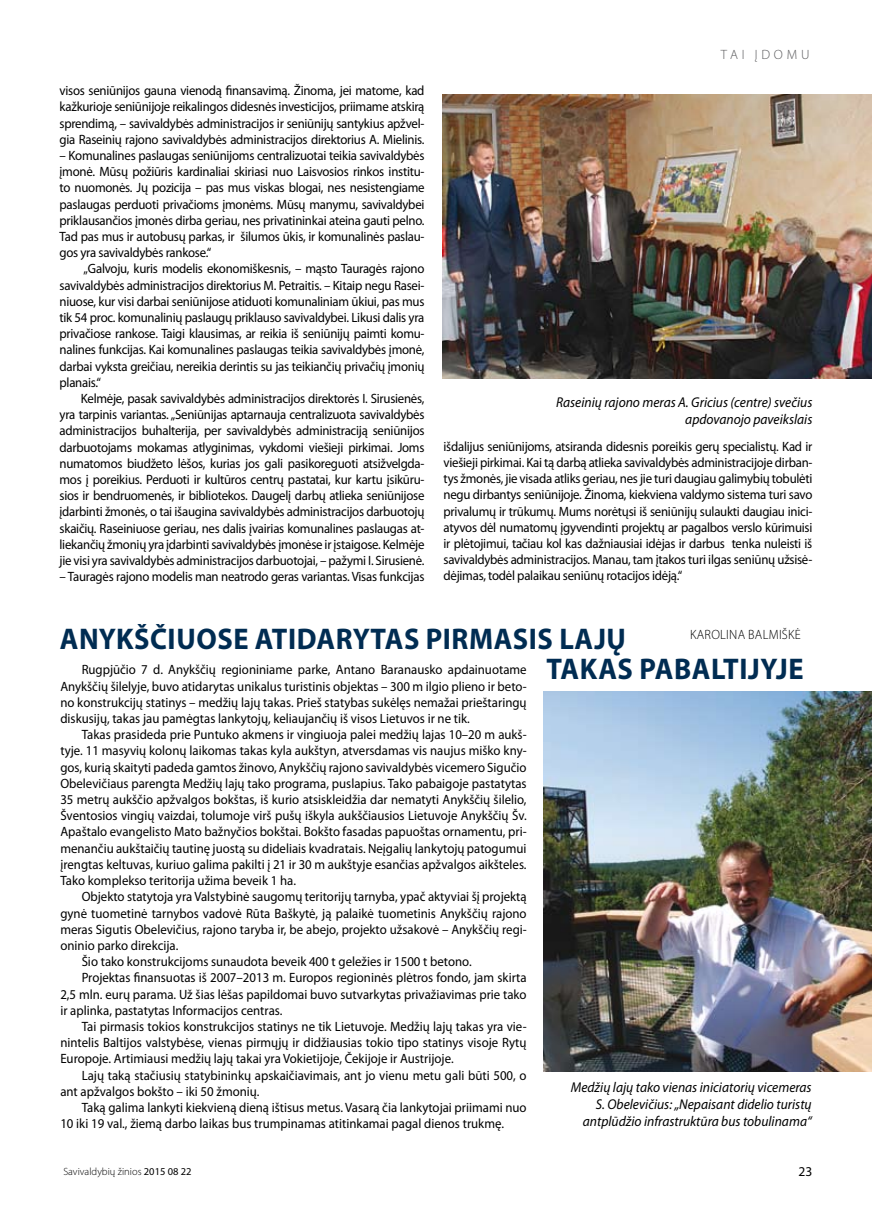
<style>
.page{position:relative;width:872px;height:1212px;background:#fff}
.page>*{position:absolute;margin:0;border:0;box-sizing:border-box;transform-origin:0 0}
.t1{font:700 30px "Myriad Pro";letter-spacing:.02em;color:#002c52;scale:.95 1}
.t2{font:italic 14.25px/17.1px "Myriad Pro";color:#000;text-align:right;scale:.95 1}
.t3{font:13.5px/16.2px "Myriad Pro";color:#000;text-align:justify;scale:.95 1}
.t4{font:13.5px "Myriad Pro";letter-spacing:-.02em;color:#000;scale:.95 1}
.t5{font:300 13.5px "Myriad Pro";letter-spacing:.02em;color:#000;scale:.95 1}
.t6{font:300 13.5px "Myriad Pro";color:#58585a}
.t7{font:13.5px "Myriad Pro";color:#000}
.t8{font:300 10.5px "Myriad Pro";color:#000}
.s1{font-weight:400}
</style>
<div class="page">
<hr style="left:0;top:0;width:1px;height:1212px;background:#dee6d8">
<img style="left:543px;top:692px;width:329px;height:379px">
<img style="left:442px;top:94px;width:430px;height:284px">
<p class="t3" style="left:60px;top:82px;width:386px">visos seniūnijos gauna vienodą finansavimą. Žinoma, jei matome, kad kažkurioje seniūnijoje reikalingos didesnės investicijos, priimame atskirą sprendimą, – savivaldybės administracijos ir seniūnijų santykius apžvel&shy;gia Raseinių rajono savivaldybės administracijos direktorius A. Mielinis.</p>
<p class="t3" style="left:60px;top:147px;width:386px">– Komunalines paslaugas seniūnijoms centralizuotai teikia savivaldybės įmonė. Mūsų požiūris kardinaliai skiriasi nuo Laisvosios rinkos institu&shy;to nuomonės. Jų pozicija – pas mus viskas blogai, nes nesistengiame paslaugas perduoti privačioms įmonėms. Mūsų manymu, savivaldybei priklausančios įmonės dirba geriau, nes privatininkai ateina gauti pelno.<br>Tad pas mus ir autobusų parkas, ir šilumos ūkis, ir komunalinės paslau&shy;gos yra savivaldybės rankose.“</p>
<p class="t3" style="left:60px;top:261px;width:386px;text-indent:24px">„Galvoju, kuris modelis ekonomiškesnis, – mąsto Tauragės rajono savivaldybės administracijos direktorius M. Petraitis. – Kitaip negu Rasei&shy;niuose, kur visi darbai seniūnijose atiduoti komunaliniam ūkiui, pas mus tik 54 proc. komunalinių paslaugų priklauso savivaldybei. Likusi dalis yra privačiose rankose. Taigi klausimas, ar reikia iš seniūnijų paimti komu&shy;nalines funkcijas. Kai komunalines paslaugas teikia savivaldybės įmonė, darbai vyksta greičiau, nereikia derintis su jas teikiančių privačių įmonių planais.“</p>
<p class="t3" style="left:60px;top:390px;width:386px;text-indent:21px">Kelmėje, pasak savivaldybės administracijos direktorės I. Sirusienės, yra tarpinis variantas. „Seniūnijas aptarnauja centralizuota savivaldybės administracijos buhalterija, per savivaldybės administraciją seniūnijos darbuotojams mokamas atlyginimas, vykdomi viešieji pirkimai. Joms numatomos biudžeto lėšos, kurias jos gali pasikoreguoti atsižvelgda&shy;mos į poreikius. Perduoti ir kultūros centrų pastatai, kur kartu įsikūru&shy;sios ir bendruomenės, ir bibliotekos. Daugelį darbų atlieka seniūnijose įdarbinti žmonės, o tai išaugina savivaldybės administracijos darbuotojų skaičių. Raseiniuose geriau, nes dalis įvairias komunalines paslaugas at&shy;liekančių žmonių yra įdarbinti savivaldybės įmonėse ir įstaigose. Kelmėje jie visi yra savivaldybės administracijos darbuotojai, – pažymi I. Sirusienė.</p>
<p class="t4" style="left:60px;top:568px;width:386px">– Tauragės rajono modelis man neatrodo geras variantas. Visas funkcijas</p>
<p class="t6" style="left:721px;top:46px;width:9px">TAI</p>
<p class="t6" style="left:754px;top:46px;width:20px">Į DOMU</p>
<p class="t2" style="left:556px;top:393px;width:271px">Raseinių rajono meras A. Gricius (centre) svečius apdovanojo paveikslais</p>
<p class="t3" style="left:443px;top:438px;width:390px">išdalijus seniūnijoms, atsiranda didesnis poreikis gerų specialistų. Kad ir viešieji pirkimai. Kai tą darbą atlieka savivaldybės administracijoje dirban&shy;tys žmonės, jie visada atliks geriau, nes jie turi daugiau galimybių tobulėti negu dirbantys seniūnijoje. Žinoma, kiekviena valdymo sistema turi savo privalumų ir trūkumų. Mums norėtųsi iš seniūnijų sulaukti daugiau inici&shy;atyvos dėl numatomų įgyvendinti projektų ar pagalbos verslo kūrimuisi ir plėtojimui, tačiau kol kas dažniausiai idėjas ir darbus tenka nuleisti iš savivaldybės administracijos. Manau, tam įtakos turi ilgas seniūnų užsisė&shy;dėjimas, todėl palaikau seniūnų rotacijos idėją.“</p>
<h1 class="t1" style="left:60px;top:619px;width:597px">ANYKŠČIUOSE ATIDARYTAS PIRMASIS LAJŲ</h1>
<p class="t3" style="left:82px;top:662px;width:470px">Rugpjūčio 7 d. Anykščių regioniniame parke, Antano Baranausko apdainuotame</p>
<h1 class="t1" style="left:546px;top:649px;width:272px">TAKAS PABALTIJYJE</h1>
<p class="t3" style="left:60px;top:678px;width:492px">Anykščių šilelyje, buvo atidarytas unikalus turistinis objektas – 300 m ilgio plieno ir beto&shy;no konstrukcijų statinys – medžių lajų takas. Prieš statybas sukėlęs nemažai prieštaringų diskusijų, takas jau pamėgtas lankytojų, keliaujančių iš visos Lietuvos ir ne tik.</p>
<p class="t3" style="left:60px;top:726px;width:492px;text-indent:21px">Takas prasideda prie Puntuko akmens ir vingiuoja palei medžių lajas 10–20 m aukš&shy;tyje. 11 masyvių kolonų laikomas takas kyla aukštyn, atversdamas vis naujus miško kny&shy;gos, kurią skaityti padeda gamtos žinovo, Anykščių rajono savivaldybės vicemero Sigučio Obelevičiaus parengta Medžių lajų tako programa, puslapius. Tako pabaigoje pastatytas 35 metrų aukščio apžvalgos bokštas, iš kurio atsiskleidžia dar nematyti Anykščių šilelio, Šventosios vingių vaizdai, tolumoje virš pušų iškyla aukščiausios Lietuvoje Anykščių Šv.<br>Apaštalo evangelisto Mato bažnyčios bokštai. Bokšto fasadas papuoštas ornamentu, pri&shy;menančiu aukštaičių tautinę juostą su dideliais kvadratais. Neįgalių lankytojų patogumui įrengtas keltuvas, kuriuo galima pakilti į 21 ir 30 m aukštyje esančias apžvalgos aikšteles.<br>Tako komplekso teritorija užima beveik 1 ha.</p>
<p class="t3" style="left:82px;top:888px;width:470px">Objekto statytoja yra Valstybinė saugomų teritorijų tarnyba, ypač aktyviai šį projektą</p>
<p class="t3" style="left:60px;top:905px;width:492px">gynė tuometinė tarnybos vadovė Rūta Baškytė, ją palaikė tuometinis Anykščių rajono</p>
<p class="t3" style="left:60px;top:921px;width:492px">meras Sigutis Obelevičius, rajono taryba ir, be abejo, projekto užsakovė – Anykščių regi-</p>
<p class="t3" style="left:60px;top:937px;width:126px">oninio parko direkcija.</p>
<p class="t3" style="left:82px;top:953px;width:412px">Šio tako konstrukcijoms sunaudota beveik 400 t geležies ir 1500 t betono.</p>
<p class="t3" style="left:82px;top:969px;width:470px">Projektas finansuotas iš 2007–2013 m. Europos regioninės plėtros fondo, jam skirta</p>
<p class="t3" style="left:60px;top:986px;width:492px">2,5 mln. eurų parama. Už šias lėšas papildomai buvo sutvarkytas privažiavimas prie tako</p>
<p class="t3" style="left:60px;top:1002px;width:235px">ir aplinka, pastatytas Informacijos centras.</p>
<p class="t3" style="left:82px;top:1018px;width:470px">Tai pirmasis tokios konstrukcijos statinys ne tik Lietuvoje. Medžių lajų takas yra vie-</p>
<p class="t3" style="left:60px;top:1034px;width:492px">nintelis Baltijos valstybėse, vienas pirmųjų ir didžiausias tokio tipo statinys visoje Rytų</p>
<p class="t3" style="left:60px;top:1050px;width:415px">Europoje. Artimiausi medžių lajų takai yra Vokietijoje, Čekijoje ir Austrijoje.</p>
<p class="t3" style="left:82px;top:1067px;width:470px">Lajų taką stačiusių statybininkų apskaičiavimais, ant jo vienu metu gali būti 500, o</p>
<p class="t3" style="left:60px;top:1083px;width:211px">ant apžvalgos bokšto – iki 50 žmonių.</p>
<p class="t3" style="left:82px;top:1099px;width:470px">Taką galima lankyti kiekvieną dieną ištisus metus. Vasarą čia lankytojai priimami nuo</p>
<p class="t3" style="left:60px;top:1115px;width:468px">10 iki 19 val., žiemą darbo laikas bus trumpinamas atitinkamai pagal dienos trukmę.</p>
<p class="t5" style="left:690px;top:626px;width:118px">Karolina Balmiškė</p>
<p class="t2" style="left:571px;top:1079px;width:255px">Medžių lajų tako vienas iniciatorių vicemeras<br>S. Obelevičius: „Nepaisant didelio turistų antplūdžio infrastruktūra bus tobulinama“</p>
<p class="t8" style="left:63px;top:1165px;width:130px">Savivaldybių žinios <span class="s1">2015 08 22</span></p>
<p class="t7" style="left:798px;top:1163px;width:15px">23</p>
</div>
